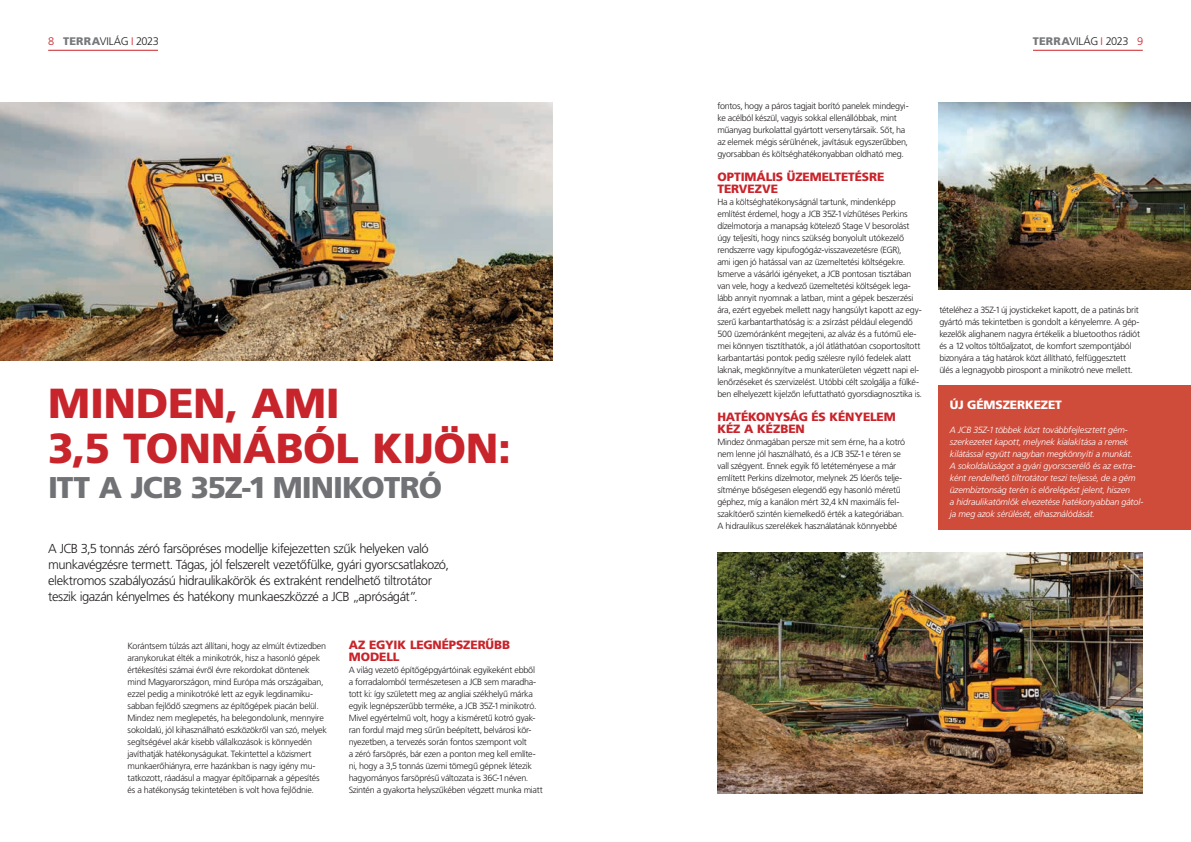
<style>
.page{position:relative;width:1191px;height:842px;background:#fff}
.page>*{position:absolute;margin:0;border:0;box-sizing:border-box;transform-origin:0 0}
.t1{font:900 42px/45px "Frutiger";letter-spacing:.01em;color:#c8242b}
.t2{font:900 30px "Frutiger";letter-spacing:-.01em;color:#717275}
.t3{font:300 13px/16px "Frutiger";letter-spacing:.005em;color:#231f20}
.t4{font:900 12px/12px "Frutiger";letter-spacing:.01em;color:#c8242b}
.t5{font:900 12px "Frutiger";letter-spacing:.015em;color:#fff}
.t6{font:300 11px "Frutiger";letter-spacing:.035em;color:#231f20}
.t7{font:300 9px/12px "Frutiger";letter-spacing:.01em;color:#231f20}
.t8{font:italic 300 9px/12px "Frutiger";letter-spacing:.005em;color:#fff}
.s1{color:#c8242b}
.s2{font-weight:900;color:#76787b}
</style>
<div class="page">
<hr style="left:48px;top:50px;width:110px;height:1px;background:#c8242b">
<hr style="left:1033px;top:50px;width:109px;height:1px;background:#c8242b">
<img style="left:0;top:102px;width:553px;height:259px">
<img style="left:717px;top:553px;width:425px;height:241px">
<img style="left:938px;top:102px;width:253px;height:187px">
<div style="left:938px;top:385px;width:253px;height:144px;background:#cf4c3b"></div>
<p class="t6" style="left:48px;top:35px;width:111px"><span class="s1">8</span> <span class="s2">TERRA</span>VILÁG <span class="s1">I</span> 2023</p>
<p class="t6" style="left:1032px;top:35px;width:111px"><span class="s2">TERRA</span>VILÁG <span class="s1">I</span> 2023 <span class="s1">9</span></p>
<h1 class="t1" style="left:48px;top:380px;width:462px">MINDEN, AMI<br>3,5 TONNÁBÓL KIJÖN:</h1>
<h2 class="t2" style="left:48px;top:469px;width:395px">ITT A JCB 35Z-1 MINIKOTRÓ</h2>
<p class="t3" style="left:48px;top:541px;width:401px">A JCB 3,5 tonnás zéró farsöpréses modellje kifejezetten szűk helyeken való munkavégzésre termett. Tágas, jól felszerelt vezetőfülke, gyári gyorscsatlakozó, elektromos szabályozású hidraulikakörök és extraként rendelhető tiltrotátor teszik igazán kényelmes és hatékony munkaeszközzé a JCB „apróságát”.</p>
<p class="t7" style="left:128px;top:640px;width:200px">Korántsem túlzás azt állítani, hogy az elmúlt évtizedben aranykorukat élték a minikotrók, hisz a hasonló gépek értékesítési számai évről évre rekordokat döntenek mind Magyarországon, mind Európa más országaiban, ezzel pedig a minikotróké lett az egyik legdinamiku&shy;sabban fejlődő szegmens az építőgépek piacán belül.<br>Mindez nem meglepetés, ha belegondolunk, mennyire sokoldalú, jól kihasználható eszközökről van szó, melyek segítségével akár kisebb vállalkozások is könnyedén javíthatják hatékonyságukat. Tekintettel a közismert munkaerőhiányra, erre hazánkban is nagy igény mu&shy;tatkozott, ráadásul a magyar építőiparnak a gépesítés és a hatékonyság tekintetében is volt hova fejlődnie.</p>
<h3 class="t4" style="left:349px;top:639px;width:163px">AZ EGYIK LEGNÉPSZERŰBB<br>MODELL</h3>
<p class="t7" style="left:349px;top:664px;width:195px">A világ vezető építőgépgyártóinak egyikeként ebből<br>a forradalomból természetesen a JCB sem maradha&shy;tott ki: így született meg az angliai székhelyű márka egyik legnépszerűbb terméke, a JCB 35Z-1 minikotró.<br>Mivel egyértelmű volt, hogy a kisméretű kotró gyak&shy;ran fordul majd meg sűrűn beépített, belvárosi kör&shy;nyezetben, a tervezés során fontos szempont volt<br>a zéró farsöprés, bár ezen a ponton meg kell említe&shy;ni, hogy a 3,5 tonnás üzemi tömegű gépnek létezik hagyományos farsöprésű változata is 36C-1 néven.<br>Szintén a gyakorta helyszűkében végzett munka miatt</p>
<p class="t7" style="left:717px;top:100px;width:193px">fontos, hogy a páros tagjait borító panelek mindegyi&shy;ke acélból készül, vagyis sokkal ellenállóbbak, mint műanyag burkolattal gyártott versenytársaik. Sőt, ha az elemek mégis sérülnének, javításuk egyszerűbben, gyorsabban és költséghatékonyabban oldható meg.</p>
<h3 class="t4" style="left:717px;top:171px;width:168px">OPTIMÁLIS ÜZEMELTETÉSRE<br>TERVEZVE</h3>
<p class="t7" style="left:717px;top:196px;width:206px">Ha a költséghatékonyságnál tartunk, mindenképp említést érdemel, hogy a JCB 35Z-1 vízhűtéses Perkins dízelmotorja a manapság kötelező Stage V besorolást úgy teljesíti, hogy nincs szükség bonyolult utókezelő rendszerre vagy kipufogógáz-visszavezetésre (EGR),<br>ami igen jó hatással van az üzemeltetési költségekre.<br>Ismerve a vásárlói igényeket, a JCB pontosan tisztában van vele, hogy a kedvező üzemeltetési költségek lega&shy;lább annyit nyomnak a latban, mint a gépek beszerzési ára, ezért egyebek mellett nagy hangsúlyt kapott az egy&shy;szerű karbantarthatóság is: a zsírzást például elegendő 500 üzemóránként megejteni, az alváz és a futómű ele&shy;mei könnyen tisztíthatók, a jól átláthatóan csoportosított karbantartási pontok pedig szélesre nyíló fedelek alatt laknak, megkönnyítve a munkaterületen végzett napi el&shy;lenőrzéseket és szervizelést. Utóbbi célt szolgálja a fülké&shy;ben elhelyezett kijelzőn lefuttatható gyorsdiagnosztika is.</p>
<h3 class="t4" style="left:717px;top:411px;width:180px">HATÉKONYSÁG ÉS KÉNYELEM<br>KÉZ A KÉZBEN</h3>
<p class="t7" style="left:717px;top:436px;width:189px">Mindez önmagában persze mit sem érne, ha a kotró nem lenne jól használható, és a JCB 35Z-1 e téren se vall szégyent. Ennek egyik fő letéteményese a már említett Perkins dízelmotor, melynek 25 lóerős telje&shy;sítménye bőségesen elegendő egy hasonló méretű géphez, míg a kanálon mért 32,4 kN maximális fel&shy;szakítóerő szintén kiemelkedő érték a kategóriában.<br>A hidraulikus szerelékek használatának könnyebbé</p>
<p class="t7" style="left:939px;top:304px;width:202px">tételéhez a 35Z-1 új joystickeket kapott, de a patinás brit gyártó más tekintetben is gondolt a kényelemre. A gép&shy;kezelők alighanem nagyra értékelik a bluetoothos rádiót és a 12 voltos töltőaljzatot, de komfort szempontjából bizonyára a tág határok közt állítható, felfüggesztett ülés a legnagyobb pirospont a minikotró neve mellett.</p>
<h3 class="t5" style="left:950px;top:397px;width:113px">ÚJ GÉMSZERKEZET</h3>
<p class="t8" style="left:950px;top:424px;width:195px">A JCB 35Z-1 többek közt továbbfejlesztett gém&shy;szerkezetet kapott, melynek kialakítása a remek kilátással együtt nagyban megkönnyíti a munkát.<br>A sokoldalúságot a gyári gyorscserélő és az extra&shy;ként rendelhető tiltrotátor teszi teljessé, de a gém üzembiztonság terén is előrelépést jelent, hiszen<br>a hidraulikatömlők elvezetése hatékonyabban gátol&shy;ja meg azok sérülését, elhasználódását.</p>
</div>
